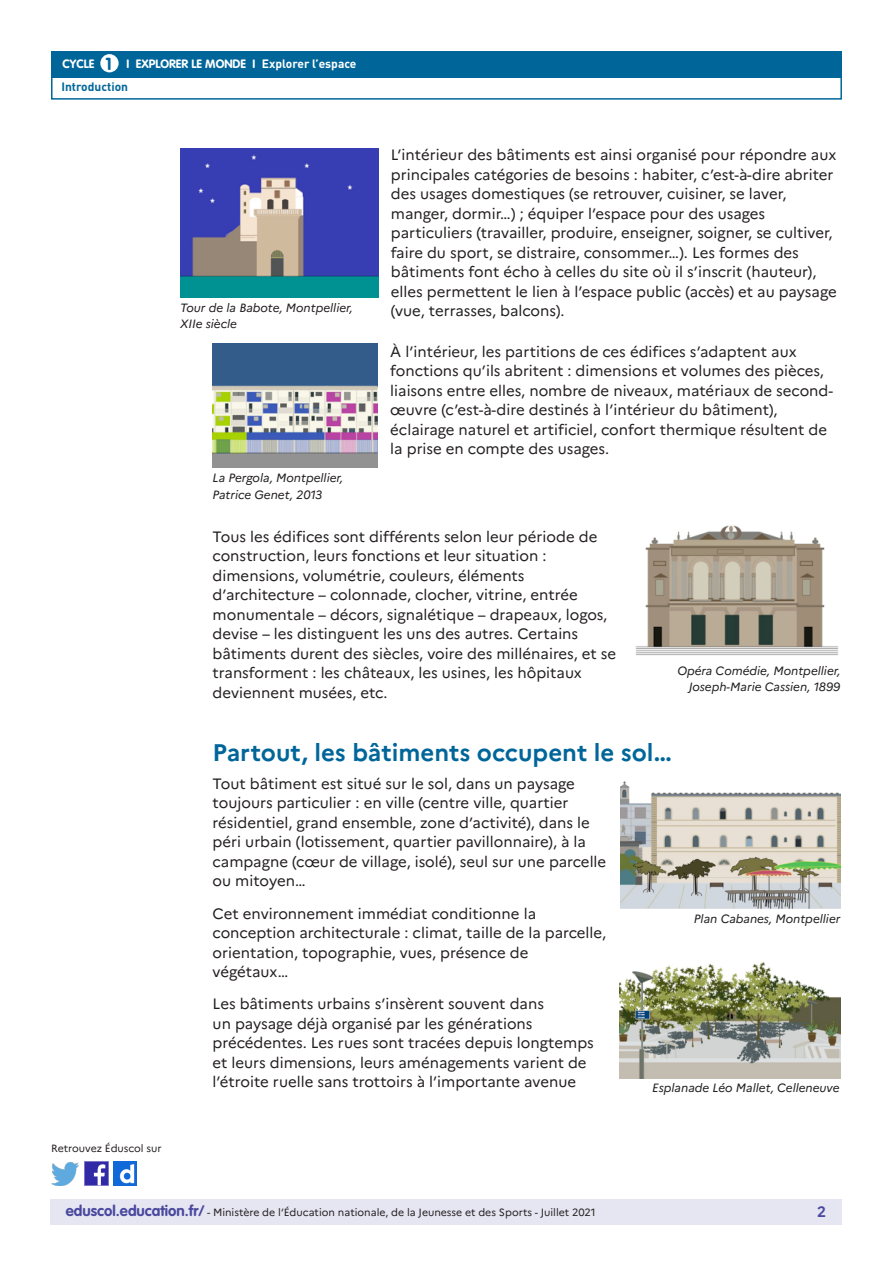
<style>
.page{position:relative;width:893px;height:1263px;background:#fff}
.page>*{position:absolute;margin:0;border:0;box-sizing:border-box;transform-origin:0 0}
._03_Titre_de_niveau{font:700 24px "Marianne";color:#00669a}
.t1{font:700 17.25px "VAG Rounded Std";color:#00669a}
._06_Texte_courant{font:15px/19.5px "Marianne";color:#231f20}
.t2{font:700 15px "Marianne";color:#4a489e}
._07_Texte_en_marge{font:italic 12px/16.5px "Marianne";color:#231f20}
.t3{font:700 12px "VAG Rounded Std";color:#fff}
.t4{font:700 12px "DIN Pro";color:#fff}
.t5{font:700 12px "DIN Pro";color:#00669a}
.t6{font:10.5px "Marianne";color:#231f20}
.s1{font-family:"VAG Rounded Std";font-weight:700;font-size:15px;color:#4a489e}
</style>
<div class="page">
<div style="left:50px;top:1199px;width:791px;height:26px;background:#e6e5f2"></div>
<div style="left:51px;top:51px;width:791px;height:27px;background:#00669a"></div>
<div style="left:100px;top:54px;width:19px;height:18px;background:#fff;border-radius:50%"></div>
<div style="left:51px;top:75px;width:791px;height:25px;border:2px solid #00669a"></div>
<img style="left:85px;top:1162px;width:23px;height:23px">
<img style="left:51px;top:1163px;width:28px;height:22px">
<img style="left:114px;top:1162px;width:23px;height:23px">
<img style="left:213px;top:344px;width:165px;height:123px">
<img style="left:635px;top:525px;width:204px;height:131px">
<img style="left:620px;top:781px;width:220px;height:128px">
<img style="left:619px;top:962px;width:221px;height:117px">
<img style="left:180px;top:149px;width:198px;height:149px">
<p class="t1" style="left:106px;top:53px;width:8px">1</p>
<p class="t4" style="left:262px;top:56px;width:96px">Explorer l’espace</p>
<p class="t5" style="left:61px;top:79px;width:68px">Introduction</p>
<p class="t3" style="left:63px;top:57px;width:33px">CYCLE</p>
<p class="t3" style="left:127px;top:57px;width:130px">I EXPLORER LE MONDE I</p>
<p class="_07_Texte_en_marge" style="left:180px;top:299px;width:174px">Tour de la Babote, Montpellier,</p>
<p class="_07_Texte_en_marge" style="left:180px;top:315px;width:59px">XIIe siècle</p>
<p class="_07_Texte_en_marge" style="left:213px;top:470px;width:132px">La Pergola, Montpellier,<br>Patrice Genet, 2013</p>
<p class="_06_Texte_courant" style="left:391px;top:145px;width:447px">L’intérieur des bâtiments est ainsi organisé pour répondre aux principales catégories de besoins : habiter, c’est-à-dire abriter des usages domestiques (se retrouver, cuisiner, se laver, manger, dormir…) ; équiper l’espace pour des usages particuliers (travailler, produire, enseigner, soigner, se cultiver, faire du sport, se distraire, consommer…). Les formes des bâtiments font écho à celles du site où il s’inscrit (hauteur), elles permettent le lien à l’espace public (accès) et au paysage (vue, terrasses, balcons).</p>
<p class="_06_Texte_courant" style="left:390px;top:342px;width:444px">À l’intérieur, les partitions de ces édifices s’adaptent aux fonctions qu’ils abritent : dimensions et volumes des pièces, liaisons entre elles, nombre de niveaux, matériaux de second&shy;œuvre (c’est-à-dire destinés à l’intérieur du bâtiment), éclairage naturel et artificiel, confort thermique résultent de la prise en compte des usages.</p>
<p class="_06_Texte_courant" style="left:213px;top:527px;width:405px">Tous les édifices sont différents selon leur période de construction, leurs fonctions et leur situation : dimensions, volumétrie, couleurs, éléments d’architecture – colonnade, clocher, vitrine, entrée monumentale – décors, signalétique – drapeaux, logos, devise – les distinguent les uns des autres. Certains bâtiments durent des siècles, voire des millénaires, et se transforment : les châteaux, les usines, les hôpitaux deviennent musées, etc.</p>
<p class="_07_Texte_en_marge" style="left:677px;top:662px;width:165px;text-align:right">Opéra Comédie, Montpellier,<br>Joseph-Marie Cassien, 1899</p>
<p class="t6" style="left:51px;top:1142px;width:112px">Retrouvez Éduscol sur</p>
<p class="_03_Titre_de_niveau" style="left:213px;top:737px;width:461px">Partout, les bâtiments occupent le sol…</p>
<p class="_06_Texte_courant" style="left:213px;top:774px;width:395px">Tout bâtiment est situé sur le sol, dans un paysage toujours particulier : en ville (centre ville, quartier résidentiel, grand ensemble, zone d’activité), dans le péri urbain (lotissement, quartier pavillonnaire), à la campagne (cœur de village, isolé), seul sur une parcelle ou mitoyen…</p>
<p class="_06_Texte_courant" style="left:213px;top:903px;width:395px">Cet environnement immédiat conditionne la conception architecturale : climat, taille de la parcelle, orientation, topographie, vues, présence de végétaux…</p>
<p class="_06_Texte_courant" style="left:213px;top:994px;width:383px">Les bâtiments urbains s’insèrent souvent dans<br>un paysage déjà organisé par les générations précédentes. Les rues sont tracées depuis longtemps et leurs dimensions, leurs aménagements varient de l’étroite ruelle sans trottoirs à l’importante avenue</p>
<p class="_07_Texte_en_marge" style="left:694px;top:910px;width:148px">Plan Cabanes, Montpellier</p>
<p class="_07_Texte_en_marge" style="left:652px;top:1079px;width:189px">Esplanade Léo Mallet, Celleneuve</p>
<p class="t6" style="left:66px;top:1206px;width:531px"><span class="s1">eduscol.education.fr/</span> - Ministère de l’Éducation nationale, de la Jeunesse et des Sports - Juillet 2021</p>
<p class="t2" style="left:817px;top:1202px;width:10px">2</p>
</div>
